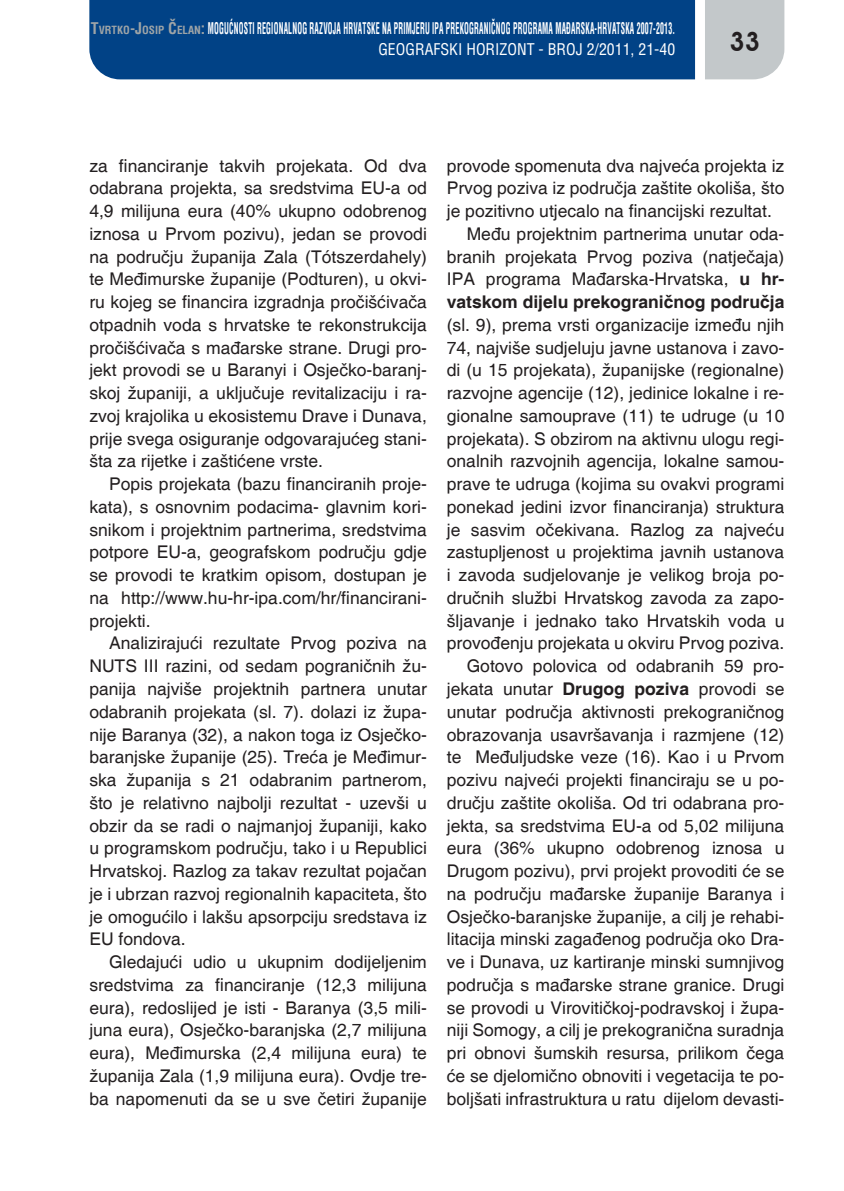
<style>
.page{position:relative;width:844px;height:1191px;background:#fff}
.page>*{position:absolute;margin:0;border:0;box-sizing:border-box;transform-origin:0 0}
.t1{font:600 26.25px "Avant Garde IT Cby BT";color:#231f20}
.Standard__Web{font:17.5px/22.8px "Helvetica";color:#231f20;text-align:justify}
.t2{font:700 condensed 15.75px "Helvetica";letter-spacing:.025em;color:#fff;scale:.5 1}
.t3{font:condensed 15.75px "Helvetica";color:#fff}
.s1{color:#9ea4a7}
.s2{font-size:11.03px;color:#9ea4a7}
.s3{font-weight:700}
</style>
<div class="page">
<div style="left:705px;top:0;width:79px;height:79px;background:#c3c8ca"></div>
<div style="left:89px;top:0;width:605px;height:79px;background:#014286"></div>
<p class="t2" style="left:91px;top:18px;width:1169px"><span class="s1">T</span><span class="s2">VRTKO</span><span class="s1">-J</span><span class="s2">OSIP</span> <span class="s1">Č</span><span class="s2">ELAN</span><span class="s1">:</span> MOGUĆNOSTI REGIONALNOG RAZVOJA HRVATSKE NA PRIMJERU IPA PREKOGRANIČNOG PROGRAMA MAĐARSKA-HRVATSKA 2007-2013.</p>
<p class="t3" style="left:378px;top:39px;width:298px">GEOGRAFSKI HORIZONT - BROJ 2/2011, 21-40</p>
<h1 class="t1" style="left:729px;top:26px;width:32px">33</h1>
<p class="Standard__Web" style="left:89px;top:155px;width:339px">za financiranje takvih projekata. Od dva odabrana projekta, sa sredstvima EU-a od 4,9 milijuna eura (40% ukupno odobrenog iznosa u Prvom pozivu), jedan se provodi na području županija Zala (Tótszerdahely) te Međimurske županije (Podturen), u okvi&shy;ru kojeg se financira izgradnja pročišćivača otpadnih voda s hrvatske te rekonstrukcija pročišćivača s mađarske strane. Drugi pro&shy;jekt provodi se u Baranyi i Osječko-baranj&shy;skoj županiji, a uključuje revitalizaciju i ra&shy;zvoj krajolika u ekosistemu Drave i Dunava, prije svega osiguranje odgovarajućeg stani&shy;šta za rijetke i zaštićene vrste.</p>
<p class="Standard__Web" style="left:89px;top:473px;width:339px;text-indent:20px">Popis projekata (bazu financiranih proje&shy;kata), s osnovnim podacima- glavnim kori&shy;snikom i projektnim partnerima, sredstvima potpore EU-a, geografskom području gdje se provodi te kratkim opisom, dostupan je na http://www.hu-hr-ipa.com/hr/financirani&shy;projekti.</p>
<p class="Standard__Web" style="left:89px;top:632px;width:339px;text-indent:20px">Analizirajući rezultate Prvog poziva na NUTS III razini, od sedam pograničnih žu&shy;panija najviše projektnih partnera unutar odabranih projekata (sl. 7). dolazi iz župa&shy;nije Baranya (32), a nakon toga iz Osječko&shy;baranjske županije (25). Treća je Međimur&shy;ska županija s 21 odabranim partnerom, što je relativno najbolji rezultat - uzevši u obzir da se radi o najmanjoj županiji, kako u programskom području, tako i u Republici Hrvatskoj. Razlog za takav rezultat pojačan je i ubrzan razvoj regionalnih kapaciteta, što je omogućilo i lakšu apsorpciju sredstava iz EU fondova.</p>
<p class="Standard__Web" style="left:89px;top:951px;width:339px;text-indent:20px">Gledajući udio u ukupnim dodijeljenim sredstvima za financiranje (12,3 milijuna eura), redoslijed je isti - Baranya (3,5 mili&shy;juna eura), Osječko-baranjska (2,7 milijuna eura), Međimurska (2,4 milijuna eura) te županija Zala (1,9 milijuna eura). Ovdje tre&shy;ba napomenuti da se u sve četiri županije</p>
<p class="Standard__Web" style="left:446px;top:155px;width:339px">provode spomenuta dva najveća projekta iz Prvog poziva iz područja zaštite okoliša, što je pozitivno utjecalo na financijski rezultat.</p>
<p class="Standard__Web" style="left:446px;top:223px;width:339px;text-indent:20px">Među projektnim partnerima unutar oda&shy;branih projekata Prvog poziva (natječaja)<br>IPA programa Mađarska-Hrvatska, <span class="s3">u hr&shy;vatskom dijelu prekograničnog područja </span>(sl. 9), prema vrsti organizacije između njih 74, najviše sudjeluju javne ustanova i zavo&shy;di (u 15 projekata), županijske (regionalne) razvojne agencije (12), jedinice lokalne i re&shy;gionalne samouprave (11) te udruge (u 10 projekata). S obzirom na aktivnu ulogu regi&shy;onalnih razvojnih agencija, lokalne samou&shy;prave te udruga (kojima su ovakvi programi ponekad jedini izvor financiranja) struktura je sasvim očekivana. Razlog za najveću zastupljenost u projektima javnih ustanova i zavoda sudjelovanje je velikog broja po&shy;dručnih službi Hrvatskog zavoda za zapo&shy;šljavanje i jednako tako Hrvatskih voda u provođenju projekata u okviru Prvog poziva.</p>
<p class="Standard__Web" style="left:446px;top:655px;width:339px;text-indent:20px">Gotovo polovica od odabranih 59 pro&shy;jekata unutar <span class="s3">Drugog poziva</span> provodi se unutar područja aktivnosti prekograničnog obrazovanja usavršavanja i razmjene (12) te Međuljudske veze (16). Kao i u Prvom pozivu najveći projekti financiraju se u po&shy;dručju zaštite okoliša. Od tri odabrana pro&shy;jekta, sa sredstvima EU-a od 5,02 milijuna eura (36% ukupno odobrenog iznosa u Drugom pozivu), prvi projekt provoditi će se na području mađarske županije Baranya i Osječko-baranjske županije, a cilj je rehabi&shy;litacija minski zagađenog područja oko Dra&shy;ve i Dunava, uz kartiranje minski sumnjivog područja s mađarske strane granice. Drugi se provodi u Virovitičkoj-podravskoj i župa&shy;niji Somogy, a cilj je prekogranična suradnja pri obnovi šumskih resursa, prilikom čega će se djelomično obnoviti i vegetacija te po&shy;boljšati infrastruktura u ratu dijelom devasti-</p>
</div>
